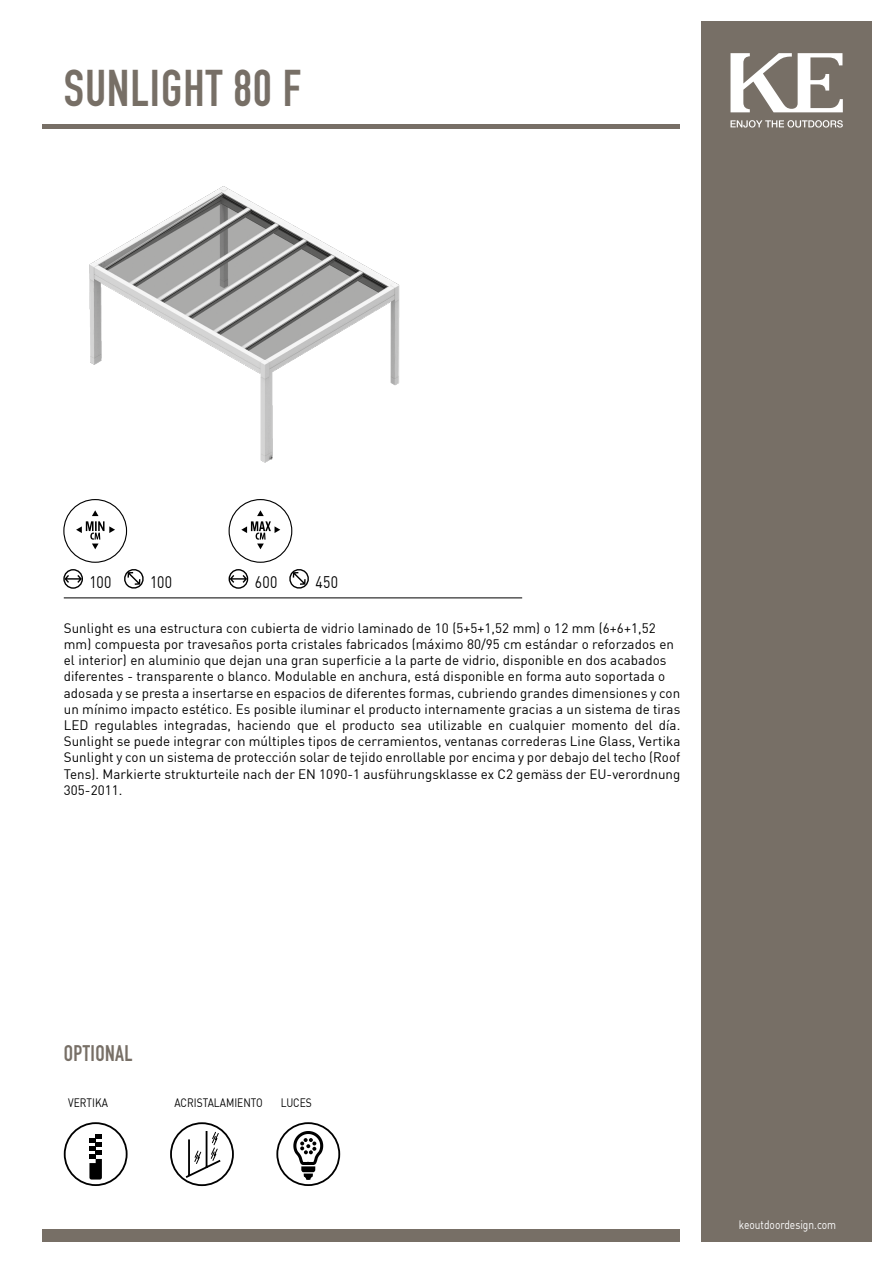
<style>
.page{position:relative;width:893px;height:1263px;background:#fff}
.page>*{position:absolute;margin:0;border:0;box-sizing:border-box;transform-origin:0 0}
.t1{font:50.85px "DIN Engschrift Std";letter-spacing:.02em;color:#776f66}
.t2{font:22.2px "DIN Engschrift Std";letter-spacing:.02em;color:#776f66}
.t3{font:16.5px "DIN";letter-spacing:.02em;color:#000;scale:.85 1}
.t4{font:13.5px/16.2px "DIN";letter-spacing:.005em;color:#000;text-align:justify}
.t5{font:12px "DIN";color:#000;scale:.85 1}
.t6{font:12px "DIN";color:#fff;scale:.85 1}
</style>
<div class="page">
<div style="left:43px;top:1229px;width:637px;height:13px;background:#776f66"></div>
<div style="left:702px;top:21px;width:170px;height:1221px;background:#776f66"></div>
<svg style="left:730px;top:53px;width:113px;height:59px"></svg>
<svg style="left:730px;top:120px;width:113px;height:8px"></svg>
<div style="left:63px;top:499px;width:64px;height:64px;border:1px solid #000;border-radius:50%"></div>
<img style="left:88px;top:186px;width:312px;height:314px">
<hr style="left:43px;top:125px;width:637px;height:4px;background:#776f66">
<hr style="left:64px;top:597px;width:458px;height:1px;background:#000">
<svg style="left:64px;top:570px;width:18px;height:18px"></svg>
<div style="left:63px;top:569px;width:20px;height:20px;border:1px solid #000;border-radius:50%"></div>
<svg style="left:64px;top:575px;width:18px;height:8px"></svg>
<svg style="left:229px;top:570px;width:19px;height:18px"></svg>
<div style="left:229px;top:569px;width:19px;height:20px;border:1px solid #000;border-radius:50%"></div>
<svg style="left:230px;top:575px;width:17px;height:8px"></svg>
<svg style="left:241px;top:510px;width:39px;height:39px"></svg>
<div style="left:229px;top:499px;width:63px;height:64px;border:1px solid #000;border-radius:50%"></div>
<svg style="left:124px;top:569px;width:20px;height:20px"></svg>
<svg style="left:289px;top:569px;width:20px;height:20px"></svg>
<svg style="left:76px;top:510px;width:39px;height:39px"></svg>
<div style="left:64px;top:1122px;width:64px;height:64px;border:2px solid #000;border-radius:50%"></div>
<svg style="left:89px;top:1134px;width:13px;height:45px"></svg>
<svg style="left:171px;top:1123px;width:62px;height:62px"></svg>
<div style="left:170px;top:1122px;width:64px;height:64px;border:2px solid #000;border-radius:50%"></div>
<svg style="left:184px;top:1129px;width:39px;height:50px"></svg>
<div style="left:276px;top:1122px;width:64px;height:64px;border:2px solid #000;border-radius:50%"></div>
<svg style="left:293px;top:1131px;width:30px;height:49px"></svg>
<p class="t1" style="left:64px;top:58px;width:239px">SUNLIGHT 80 F</p>
<p class="t3" style="left:90px;top:571px;width:27px">100</p>
<p class="t3" style="left:150px;top:571px;width:27px">100</p>
<p class="t3" style="left:255px;top:571px;width:28px">600</p>
<p class="t3" style="left:315px;top:571px;width:28px">450</p>
<p class="t4" style="left:64px;top:620px;width:593px">Sunlight es una estructura con cubierta de vidrio laminado de 10 (5+5+1,52 mm) o 12 mm (6+6+1,52</p>
<p class="t4" style="left:64px;top:636px;width:612px">mm) compuesta por travesaños porta cristales fabricados (máximo 80/95 cm estándar o reforzados en</p>
<p class="t4" style="left:64px;top:652px;width:604px">el interior) en aluminio que dejan una gran superficie a la parte de vidrio, disponible en dos acabados</p>
<p class="t4" style="left:64px;top:668px;width:603px">diferentes - transparente o blanco. Modulable en anchura, está disponible en forma auto soportada o</p>
<p class="t4" style="left:64px;top:684px;width:618px">adosada y se presta a insertarse en espacios de diferentes formas, cubriendo grandes dimensiones y con</p>
<p class="t4" style="left:64px;top:701px;width:618px">un mínimo impacto estético. Es posible iluminar el producto internamente gracias a un sistema de tiras</p>
<p class="t4" style="left:64px;top:717px;width:618px">LED regulables integradas, haciendo que el producto sea utilizable en cualquier momento del día.<br>Sunlight se puede integrar con múltiples tipos de cerramientos, ventanas correderas Line Glass, Vertika Sunlight y con un sistema de protección solar de tejido enrollable por encima y por debajo del techo (Roof Tens). Markierte strukturteile nach der EN 1090-1 ausführungsklasse ex C2 gemäss der EU-verordnung 305-2011.</p>
<p class="t2" style="left:64px;top:1040px;width:70px">OPTIONAL</p>
<p class="t5" style="left:68px;top:1095px;width:48px">VERTIKA</p>
<p class="t5" style="left:175px;top:1095px;width:105px">ACRISTALAMIENTO</p>
<p class="t5" style="left:281px;top:1095px;width:38px">LUCES</p>
<p class="t6" style="left:739px;top:1217px;width:116px">keoutdoordesign.com</p>
</div>
